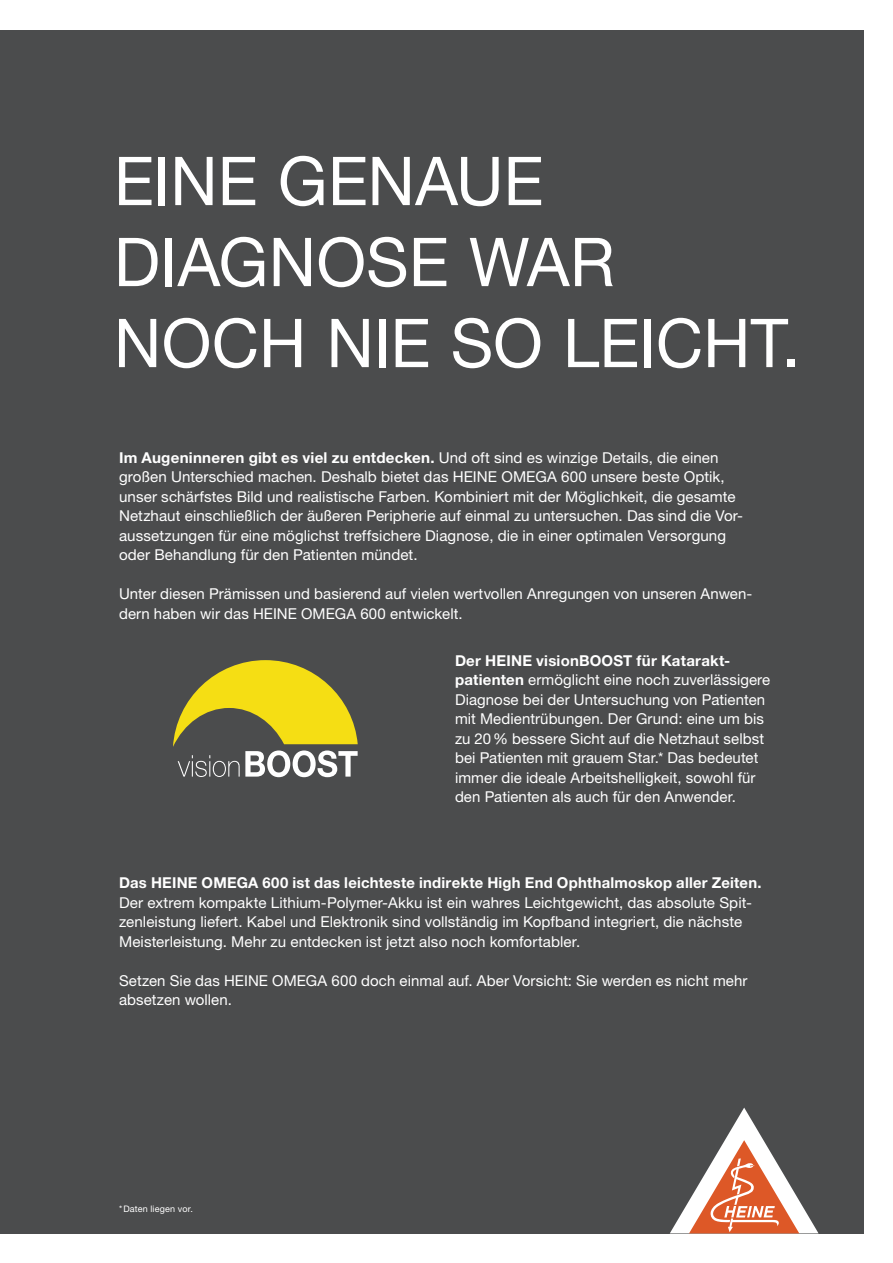
<style>
.page{position:relative;width:893px;height:1263px;background:#fff}
.page>*{position:absolute;margin:0;border:0;box-sizing:border-box;transform-origin:0 0}
.t1{font:67.5px/81px "Helvetica Neue LT Std";color:#fff}
.t2{font:15px/19.5px "Helvetica Neue LT Std";letter-spacing:.005em;color:#fff}
.t3{font:9px "Helvetica Neue LT Std";letter-spacing:.025em;color:#fff}
.s1{font-weight:700}
</style>
<div class="page">
<div style="left:0;top:30px;width:863px;height:1203px;background:#4b4c4d"></div>
<svg style="left:670px;top:1107px;width:149px;height:126px"></svg>
<svg style="left:173px;top:660px;width:185px;height:117px"></svg>
<p class="t1" style="left:114px;top:140px;width:688px">EINE GENAUE<br>DIAGNOSE WAR<br>NOCH NIE SO LEICHT.</p>
<p class="t2" style="left:119px;top:448px;width:626px"><span class="s1">Im Augeninneren gibt es viel zu entdecken.</span> Und oft sind es winzige Details, die einen großen Unterschied machen. Deshalb bietet das HEINE OMEGA 600 unsere beste Optik, unser schärfstes Bild und realistische Farben. Kombiniert mit der Möglichkeit, die gesamte Netzhaut einschließlich der äußeren Peripherie auf einmal zu untersuchen. Das sind die Vor&shy;aussetzungen für eine möglichst treffsichere Diagnose, die in einer optimalen Versorgung oder Behandlung für den Patienten mündet.</p>
<p class="t2" style="left:119px;top:584px;width:635px">Unter diesen Prämissen und basierend auf vielen wertvollen Anregungen von unseren Anwen&shy;dern haben wir das HEINE OMEGA 600 entwickelt.</p>
<p class="t2" style="left:455px;top:650px;width:317px"><span class="s1">Der HEINE visionBOOST für Katarakt&shy;patienten</span> ermöglicht eine noch zuverlässigere Diagnose bei der Untersuchung von Patienten mit Medientrübungen. Der Grund: eine um bis zu 20% bessere Sicht auf die Netzhaut selbst bei Patienten mit grauem Star.* Das bedeutet immer die ideale Arbeitshelligkeit, sowohl für den Patienten als auch für den Anwender.</p>
<p class="t2" style="left:119px;top:873px;width:644px"><span class="s1">Das HEINE OMEGA 600 ist das leichteste indirekte High End Ophthalmoskop aller Zeiten.<br></span>Der extrem kompakte Lithium-Polymer-Akku ist ein wahres Leichtgewicht, das absolute Spit&shy;zenleistung liefert. Kabel und Elektronik sind vollständig im Kopfband integriert, die nächste Meisterleistung. Mehr zu entdecken ist jetzt also noch komfortabler.</p>
<p class="t2" style="left:119px;top:971px;width:630px">Setzen Sie das HEINE OMEGA 600 doch einmal auf. Aber Vorsicht: Sie werden es nicht mehr absetzen wollen.</p>
<p class="t3" style="left:119px;top:1203px;width:75px">*Daten liegen vor.</p>
</div>
